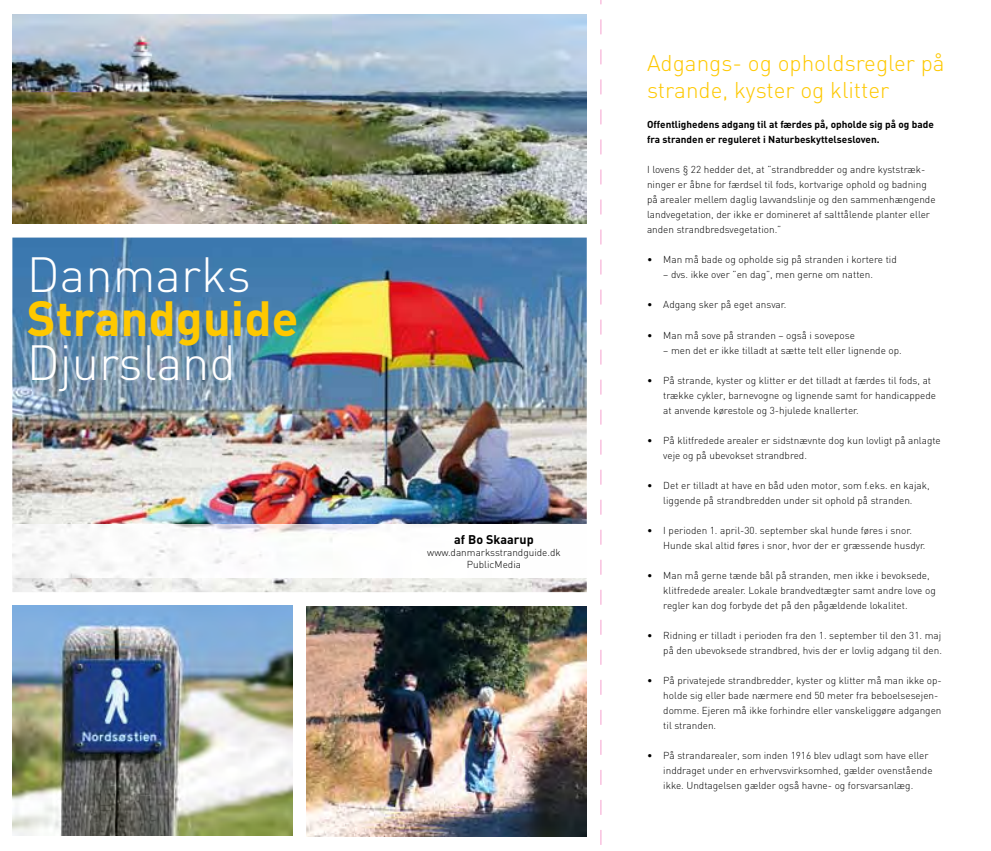
<style>
.page{position:relative;width:991px;height:851px;background:#fff}
.page>*{position:absolute;margin:0;border:0;box-sizing:border-box;transform-origin:0 0}
.t1{font:300 48.75px "DIN";color:#fff}
.t2{font:700 48.75px "DIN";color:#fec800}
.t3{font:300 22.5px/27px "DIN";color:#fec800}
.t4{font:700 12.5px "DIN";color:#000}
.t5{font:300 10px/15px "DIN";color:#000}
.t6{font:700 10px/15px "DIN";color:#000}
</style>
<div class="page">
<img style="left:12px;top:237px;width:574px;height:355px">
<img style="left:12px;top:14px;width:574px;height:209px">
<img style="left:12px;top:605px;width:280px;height:230px">
<img style="left:306px;top:606px;width:280px;height:230px">
<img style="left:12px;top:524px;width:574px;height:53px">
<svg style="left:600px;top:19px;width:1px;height:15px"></svg>
<svg style="left:600px;top:49px;width:1px;height:15px"></svg>
<svg style="left:600px;top:79px;width:1px;height:15px"></svg>
<svg style="left:600px;top:109px;width:1px;height:15px"></svg>
<svg style="left:600px;top:139px;width:1px;height:15px"></svg>
<svg style="left:600px;top:169px;width:1px;height:15px"></svg>
<svg style="left:600px;top:199px;width:1px;height:15px"></svg>
<svg style="left:600px;top:229px;width:1px;height:15px"></svg>
<svg style="left:600px;top:259px;width:1px;height:15px"></svg>
<svg style="left:600px;top:289px;width:1px;height:15px"></svg>
<svg style="left:600px;top:319px;width:1px;height:15px"></svg>
<svg style="left:600px;top:349px;width:1px;height:15px"></svg>
<svg style="left:600px;top:379px;width:1px;height:15px"></svg>
<svg style="left:600px;top:409px;width:1px;height:15px"></svg>
<svg style="left:600px;top:439px;width:1px;height:15px"></svg>
<svg style="left:600px;top:469px;width:1px;height:15px"></svg>
<svg style="left:600px;top:499px;width:1px;height:15px"></svg>
<svg style="left:600px;top:529px;width:1px;height:15px"></svg>
<svg style="left:600px;top:559px;width:1px;height:15px"></svg>
<svg style="left:600px;top:589px;width:1px;height:15px"></svg>
<svg style="left:600px;top:619px;width:1px;height:15px"></svg>
<svg style="left:600px;top:649px;width:1px;height:15px"></svg>
<svg style="left:600px;top:680px;width:1px;height:14px"></svg>
<svg style="left:600px;top:710px;width:1px;height:14px"></svg>
<svg style="left:600px;top:740px;width:1px;height:14px"></svg>
<svg style="left:600px;top:770px;width:1px;height:14px"></svg>
<svg style="left:600px;top:800px;width:1px;height:14px"></svg>
<svg style="left:600px;top:830px;width:1px;height:14px"></svg>
<h1 class="t1" style="left:27px;top:245px;width:225px">Danmarks</h1>
<h1 class="t2" style="left:27px;top:286px;width:273px">Strandguide</h1>
<h1 class="t1" style="left:27px;top:332px;width:210px">Djursland</h1>
<p class="t4" style="left:454px;top:531px;width:81px">af Bo Skaarup</p>
<p class="t5" style="left:427px;top:546px;width:135px;line-height:12px;text-align:center">www.danmarksstrandguide.dk<br>PublicMedia</p>
<h2 class="t3" style="left:647px;top:49px;width:299px">Adgangs- og opholdsregler på strande, kyster og klitter</h2>
<p class="t6" style="left:647px;top:117px;width:288px">offentlighedens adgang til at færdes på, opholde sig på og bade fra stranden er reguleret i naturbeskyttelsesloven.</p>
<p class="t5" style="left:647px;top:162px;width:290px">I lovens § 22 hedder det, at ”strandbredder og andre kyststræk&shy;ninger er åbne for færdsel til fods, kortvarige ophold og badning på arealer mellem daglig lavvandslinje og den sammenhængende landvegetation, der ikke er domineret af salttålende planter eller anden strandbredsvegetation.”</p>
<p class="t5" style="left:647px;top:252px;width:251px">• Man må bade og opholde sig på stranden i kortere tid</p>
<p class="t5" style="left:663px;top:267px;width:211px">– dvs. ikke over ”en dag”, men gerne om natten.</p>
<p class="t5" style="left:647px;top:297px;width:141px">• Adgang sker på eget ansvar.</p>
<p class="t5" style="left:647px;top:327px;width:209px">• Man må sove på stranden – også i sovepose</p>
<p class="t5" style="left:663px;top:342px;width:240px">– men det er ikke tilladt at sætte telt eller lignende op.</p>
<p class="t5" style="left:663px;top:372px;width:274px;text-indent:-16px">• På strande, kyster og klitter er det tilladt at færdes til fods, at trække cykler, barnevogne og lignende samt for handicappede at anvende kørestole og 3-hjulede knallerter.</p>
<p class="t5" style="left:663px;top:432px;width:279px;text-indent:-16px">• På klitfredede arealer er sidstnævnte dog kun lovligt på anlagte veje og på ubevokset strandbred.</p>
<p class="t5" style="left:647px;top:477px;width:284px;text-align:center">• Det er tilladt at have en båd uden motor, som f.eks. en kajak, liggende på strandbredden under sit ophold på stranden.</p>
<p class="t5" style="left:663px;top:522px;width:264px;text-indent:-16px">• I perioden 1. april-30. september skal hunde føres i snor.<br>Hunde skal altid føres i snor, hvor der er græssende husdyr.</p>
<p class="t5" style="left:663px;top:567px;width:274px;text-indent:-16px">• Man må gerne tænde bål på stranden, men ikke i bevoksede, klitfredede arealer. Lokale brandvedtægter samt andre love og regler kan dog forbyde det på den pågældende lokalitet.</p>
<p class="t5" style="left:647px;top:627px;width:296px;text-align:right">• Ridning er tilladt i perioden fra den 1. september til den 31. maj på den ubevoksede strandbred, hvis der er lovlig adgang til den.</p>
<p class="t5" style="left:663px;top:672px;width:280px;text-indent:-16px">• På privatejede strandbredder, kyster og klitter må man ikke op&shy;holde sig eller bade nærmere end 50 meter fra beboelsesejen&shy;domme. Ejeren må ikke forhindre eller vanskeliggøre adgangen til stranden.</p>
<p class="t5" style="left:663px;top:747px;width:271px;text-indent:-16px">• På strandarealer, som inden 1916 blev udlagt som have eller inddraget under en erhvervsvirksomhed, gælder ovenstående ikke. Undtagelsen gælder også havne- og forsvarsanlæg.</p>
</div>
